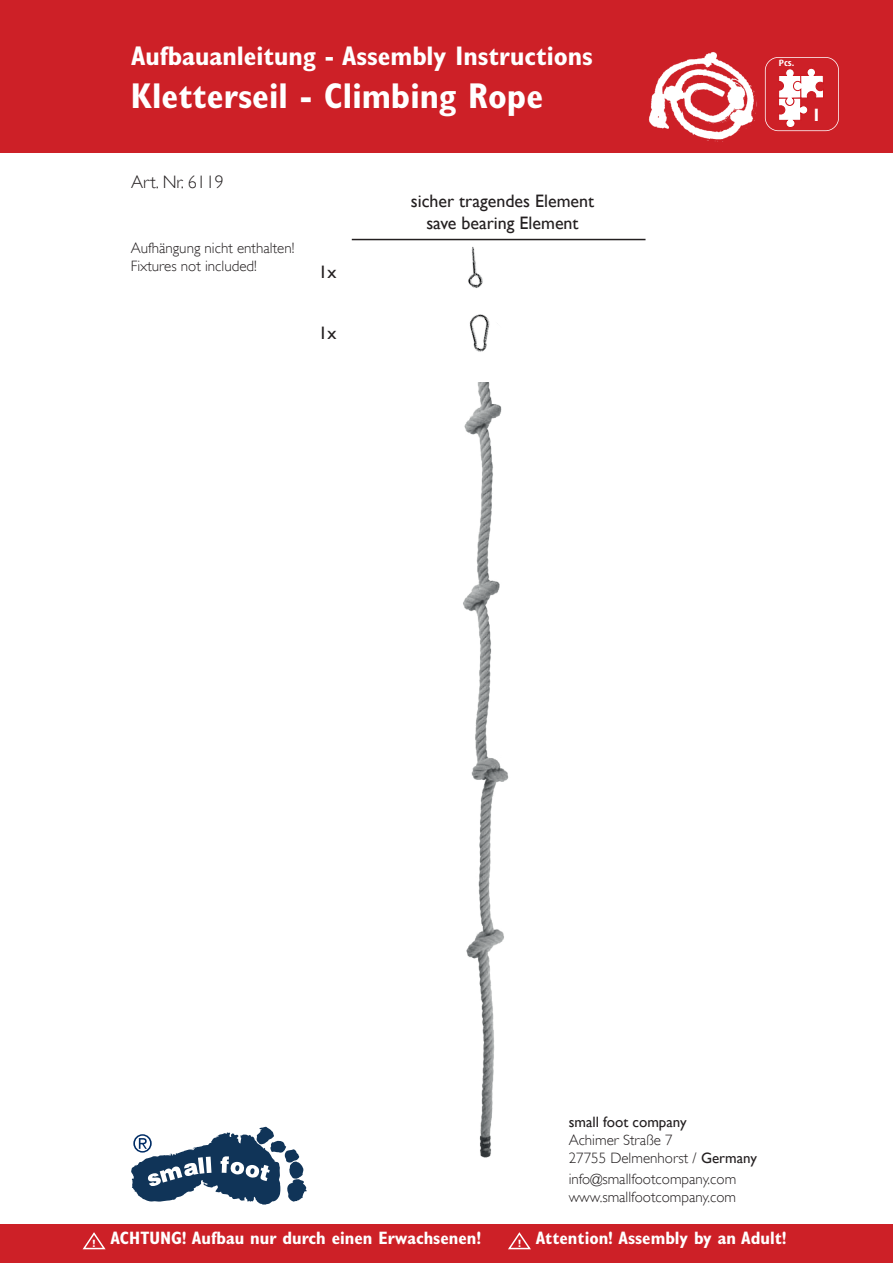
<style>
.page{position:relative;width:893px;height:1263px;background:#fff}
.page>*{position:absolute;margin:0;border:0;box-sizing:border-box;transform-origin:0 0}
.t1{font:700 condensed 36px "Gill Sans Std";color:#fff}
.t2{font:700 condensed 27px "Gill Sans Std";color:#fff}
.t3{font:700 condensed 18px "Gill Sans Std";color:#fff}
.t4{font:18px/21.6px "Gill Sans";color:#231f20;text-align:center}
.t5{font:300 18px "Gill Sans";color:#231f20}
.t6{font:300 15px/18px "Gill Sans";color:#231f20}
.t7{font:15px "Gill Sans";color:#231f20}
.t8{font:700 9.15px "Dax Pro";color:#fff}
.s1{font-weight:400}
</style>
<div class="page">
<div style="left:0;top:0;width:893px;height:153px;background:#cd2027"></div>
<div style="left:0;top:1225px;width:893px;height:38px;background:#cd2027"></div>
<svg style="left:765px;top:57px;width:74px;height:74px"></svg>
<img style="left:452px;top:238px;width:58px;height:50px">
<hr style="left:352px;top:239px;width:293px;height:1px;background:#231f20">
<img style="left:469px;top:314px;width:21px;height:38px">
<img style="left:648px;top:52px;width:109px;height:90px">
<img style="left:463px;top:382px;width:46px;height:776px">
<svg style="left:131px;top:1126px;width:176px;height:79px"></svg>
<svg style="left:82px;top:1232px;width:24px;height:18px"></svg>
<svg style="left:508px;top:1232px;width:23px;height:18px"></svg>
<h2 class="t2" style="left:131px;top:40px;width:463px">Aufbauanleitung - Assembly Instructions</h2>
<h1 class="t1" style="left:131px;top:75px;width:414px">Kletterseil - Climbing Rope</h1>
<p class="t5" style="left:131px;top:172px;width:94px">Art. Nr. 6119</p>
<p class="t6" style="left:131px;top:239px;width:165px">Aufhängung nicht enthalten!<br>Fixtures not included!</p>
<p class="t4" style="left:318px;top:261px;width:19px">1x</p>
<p class="t4" style="left:318px;top:322px;width:19px">1x</p>
<p class="t4" style="left:411px;top:190px;width:185px">sicher tragendes Element save bearing Element</p>
<p class="t8" style="left:779px;top:57px;width:17px">Pcs.</p>
<p class="t3" style="left:812px;top:104px;width:11px">1</p>
<p class="t7" style="left:569px;top:1113px;width:119px">small foot company</p>
<p class="t6" style="left:569px;top:1131px;width:190px">Achimer Straße 7<br>27755 Delmenhorst / <span class="s1">Germany</span></p>
<p class="t6" style="left:569px;top:1170px;width:169px">info@smallfootcompany.com www.smallfootcompany.com</p>
<p class="t3" style="left:92px;top:1227px;width:390px"><sub>!</sub> ACHTUNG! Aufbau nur durch einen Erwachsenen!</p>
<p class="t3" style="left:518px;top:1227px;width:271px"><sub>!</sub> Attention! Assembly by an Adult!</p>
</div>
